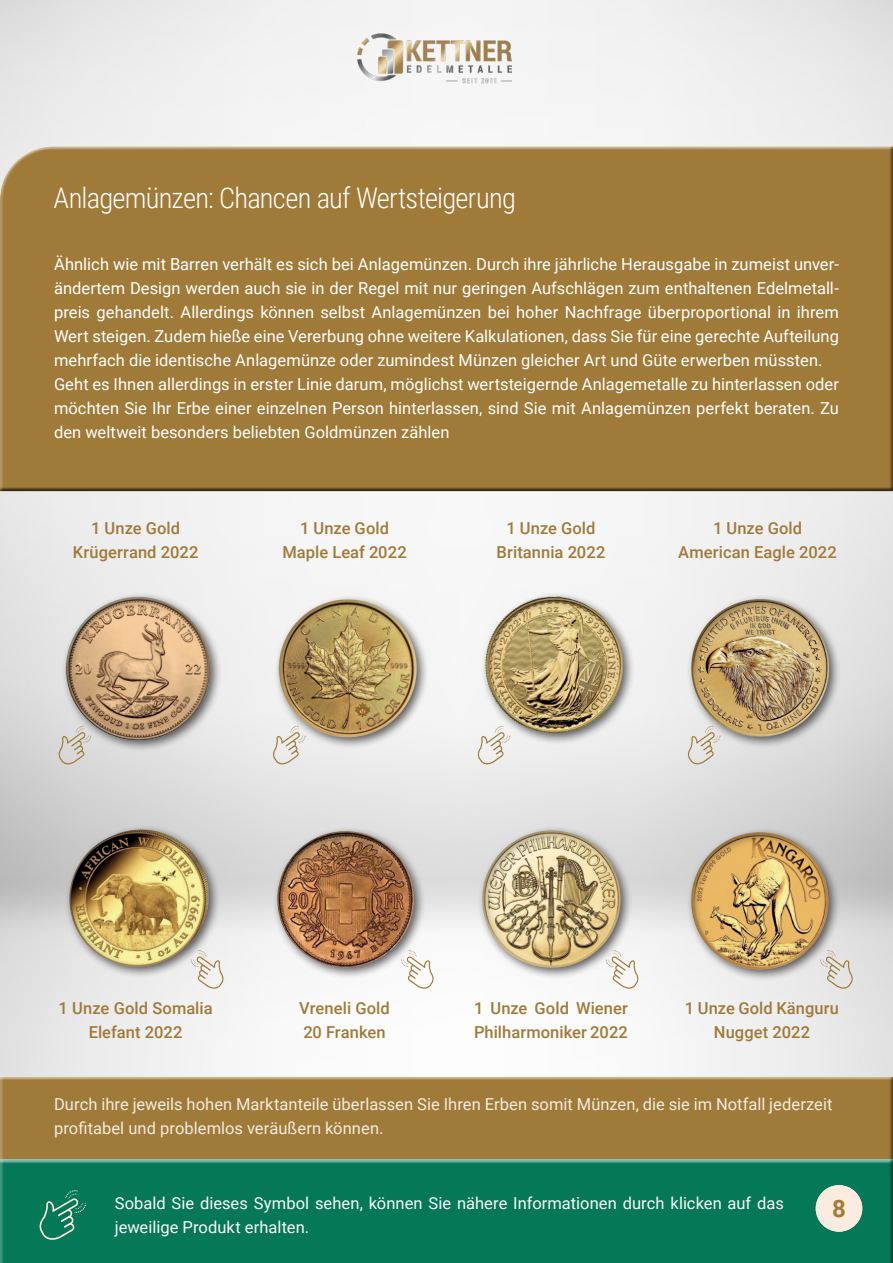
<style>
.page{position:relative;width:893px;height:1263px;background:#fff}
.page>*{position:absolute;margin:0;border:0;box-sizing:border-box;transform-origin:0 0}
.t1{font:300 28.5px "Roboto Condensed";letter-spacing:-.025em;color:#fff}
.t2{font:700 24px "Roboto";color:#a07a38}
.t3{font:16.5px/24px "Roboto";letter-spacing:.005em;color:#fff;text-align:justify}
.t4{font:500 16.5px/24px "Roboto";letter-spacing:.005em;color:#a07a38;text-align:center}
.t5{font:16.5px/24px "Roboto";letter-spacing:.005em;color:#f3ece0}
.t6{font:16.5px/24px "Roboto";color:#faf9f8}
</style>
<div class="page">
<div style="left:0;top:145px;width:893px;height:347px;background:#a07a38"></div>
<div style="left:0;top:1076px;width:893px;height:187px;background:#a07a38"></div>
<img style="left:358px;top:33px;width:154px;height:52px">
<div style="left:0;top:1159px;width:893px;height:104px;background:#047857"></div>
<div style="left:816px;top:1185px;width:46px;height:47px;background:#fcece0;border-radius:50%"></div>
<svg style="left:39px;top:1190px;width:47px;height:50px"></svg>
<div style="left:52px;top:582px;width:171px;height:174px;background:#231f20;opacity:.5"></div>
<svg style="left:58px;top:726px;width:34px;height:38px"></svg>
<div style="left:258px;top:582px;width:172px;height:174px;background:#231f20;opacity:.5"></div>
<svg style="left:272px;top:726px;width:34px;height:38px"></svg>
<div style="left:466px;top:582px;width:170px;height:174px;background:#231f20;opacity:.5"></div>
<svg style="left:477px;top:726px;width:34px;height:38px"></svg>
<div style="left:671px;top:582px;width:171px;height:174px;background:#231f20;opacity:.5"></div>
<svg style="left:687px;top:726px;width:34px;height:38px"></svg>
<div style="left:671px;top:814px;width:171px;height:174px;background:#231f20;opacity:.5"></div>
<svg style="left:820px;top:950px;width:33px;height:39px"></svg>
<div style="left:466px;top:814px;width:170px;height:174px;background:#231f20;opacity:.5"></div>
<svg style="left:606px;top:950px;width:33px;height:39px"></svg>
<div style="left:258px;top:814px;width:172px;height:174px;background:#231f20;opacity:.5"></div>
<svg style="left:401px;top:950px;width:33px;height:39px"></svg>
<div style="left:52px;top:814px;width:171px;height:174px;background:#231f20;opacity:.5"></div>
<svg style="left:191px;top:950px;width:33px;height:39px"></svg>
<p class="t1" style="left:54px;top:178px;width:464px">Anlagemünzen: Chancen auf Wertsteigerung</p>
<p class="t3" style="left:54px;top:252px;width:786px">Ähnlich wie mit Barren verhält es sich bei Anlagemünzen. Durch ihre jährliche Herausgabe in zumeist unver&shy;ändertem Design werden auch sie in der Regel mit nur geringen Aufschlägen zum enthaltenen Edelmetall&shy;preis gehandelt. Allerdings können selbst Anlagemünzen bei hoher Nachfrage überproportional in ihrem Wert steigen. Zudem hieße eine Vererbung ohne weitere Kalkulationen, dass Sie für eine gerechte Aufteilung mehrfach die identische Anlagemünze oder zumindest Münzen gleicher Art und Güte erwerben müssten.</p>
<p class="t3" style="left:54px;top:372px;width:786px">Geht es Ihnen allerdings in erster Linie darum, möglichst wertsteigernde Anlagemetalle zu hinterlassen oder möchten Sie Ihr Erbe einer einzelnen Person hinterlassen, sind Sie mit Anlagemünzen perfekt beraten. Zu den weltweit besonders beliebten Goldmünzen zählen</p>
<p class="t4" style="left:91px;top:516px;width:90px">1 Unze Gold</p>
<p class="t4" style="left:73px;top:540px;width:127px">Krügerrand 2022</p>
<p class="t4" style="left:300px;top:516px;width:90px">1 Unze Gold</p>
<p class="t4" style="left:282px;top:540px;width:126px">Maple Leaf 2022</p>
<p class="t4" style="left:506px;top:516px;width:90px">1 Unze Gold</p>
<p class="t4" style="left:497px;top:540px;width:110px">Britannia 2022</p>
<p class="t4" style="left:713px;top:516px;width:90px">1 Unze Gold</p>
<p class="t4" style="left:678px;top:540px;width:160px">American Eagle 2022</p>
<p class="t4" style="left:59px;top:996px;width:155px">1 Unze Gold Somalia<br>Elefant 2022</p>
<p class="t4" style="left:299px;top:996px;width:92px">Vreneli Gold</p>
<p class="t4" style="left:303px;top:1020px;width:84px">20 Franken</p>
<p class="t4" style="left:474px;top:996px;width:155px;text-align:left">1 Unze Gold Wiener<br>Philharmoniker 2022</p>
<p class="t4" style="left:685px;top:996px;width:155px">1 Unze Gold Känguru<br>Nugget 2022</p>
<p class="t5" style="left:54px;top:1092px;width:780px">Durch ihre jeweils hohen Marktanteile überlassen Sie Ihren Erben somit Münzen, die sie im Notfall jederzeit profitabel und problemlos veräußern können.</p>
<p class="t6" style="left:115px;top:1191px;width:671px">Sobald Sie dieses Symbol sehen, können Sie nähere Informationen durch klicken auf das jeweilige Produkt erhalten.</p>
<p class="t2" style="left:832px;top:1192px;width:15px">8</p>
</div>
